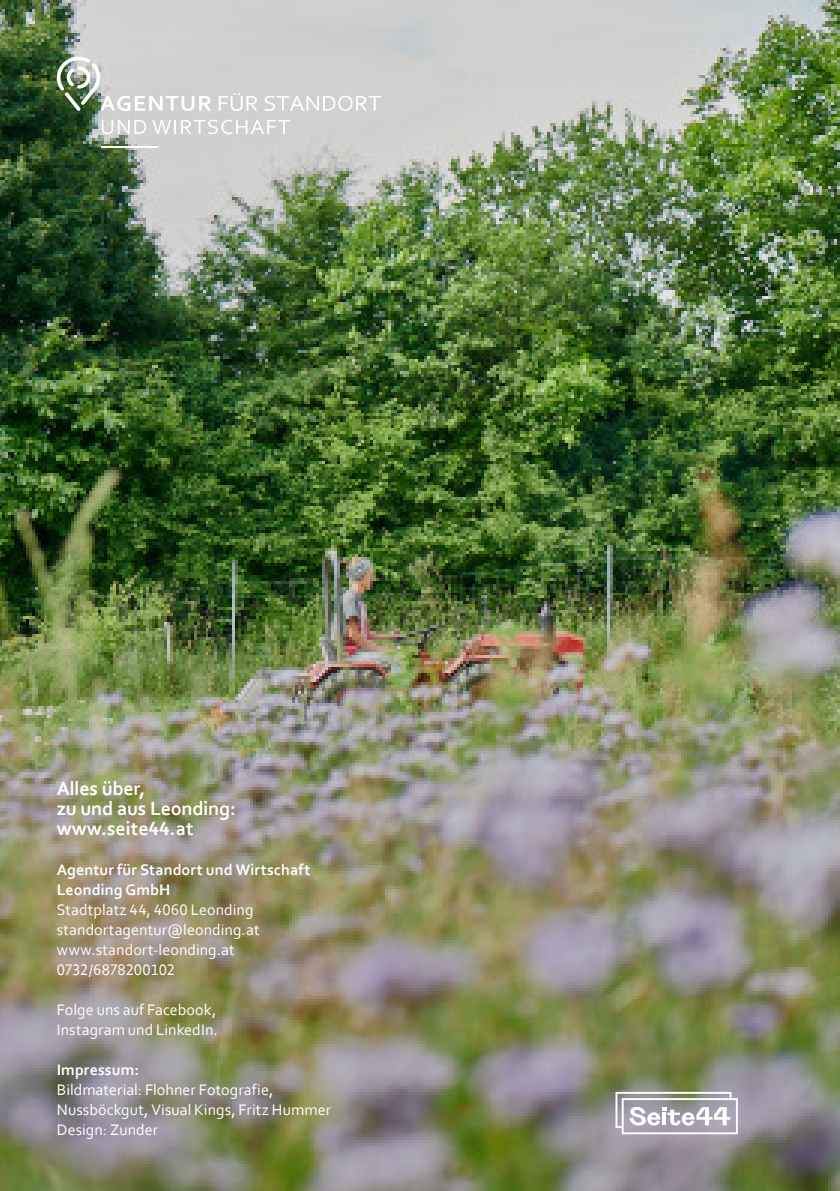
<style>
.page{position:relative;width:840px;height:1191px;background:#fff}
.page>*{position:absolute;margin:0;border:0;box-sizing:border-box;transform-origin:0 0}
.Fließtext{font:700 20px/20px "Corbel";letter-spacing:-.01em;color:#fff}
.Fließtext-2{font:16px/20px "Corbel";letter-spacing:.005em;color:#fff}
.Fließtext-3{font:700 16px "Corbel";letter-spacing:.005em;color:#fff}
</style>
<div class="page">
<img style="left:0;top:0;width:839px;height:1191px">
<svg style="left:57px;top:57px;width:154px;height:54px;background:#c1c6bf"></svg>
<svg style="left:219px;top:93px;width:38px;height:18px"></svg>
<svg style="left:265px;top:96px;width:115px;height:15px"></svg>
<svg style="left:102px;top:120px;width:44px;height:14px"></svg>
<svg style="left:152px;top:120px;width:137px;height:14px"></svg>
<hr style="left:101px;top:146px;width:57px;height:2px;background:#fff">
<svg style="left:615px;top:1091px;width:122px;height:43px"></svg>
<p class="Fließtext" style="left:57px;top:777px;width:180px">Alles über,<br>zu und aus Leonding: www.seite44.at</p>
<p class="Fließtext-3" style="left:57px;top:859px;width:255px">Agentur für Standort und Wirtschaft</p>
<p class="Fließtext-3" style="left:57px;top:879px;width:115px">Leonding GmbH</p>
<p class="Fließtext-2" style="left:57px;top:899px;width:198px">Stadtplatz 44, 4060 Leonding</p>
<p class="Fließtext-2" style="left:57px;top:919px;width:204px">standortagentur@leonding.at</p>
<p class="Fließtext-2" style="left:57px;top:939px;width:179px">www.standort-leonding.at</p>
<p class="Fließtext-2" style="left:57px;top:959px;width:120px">0732/6878200102</p>
<p class="Fließtext-2" style="left:57px;top:999px;width:162px">Folge uns auf Facebook,<br>Instagram und LinkedIn.</p>
<p class="Fließtext-3" style="left:57px;top:1059px;width:84px">Impressum:</p>
<p class="Fließtext-2" style="left:57px;top:1079px;width:276px">Bildmaterial: Flohner Fotografie,<br>Nussböckgut, Visual Kings, Fritz Hummer</p>
<p class="Fließtext-2" style="left:57px;top:1119px;width:103px">Design: Zunder</p>
</div>
